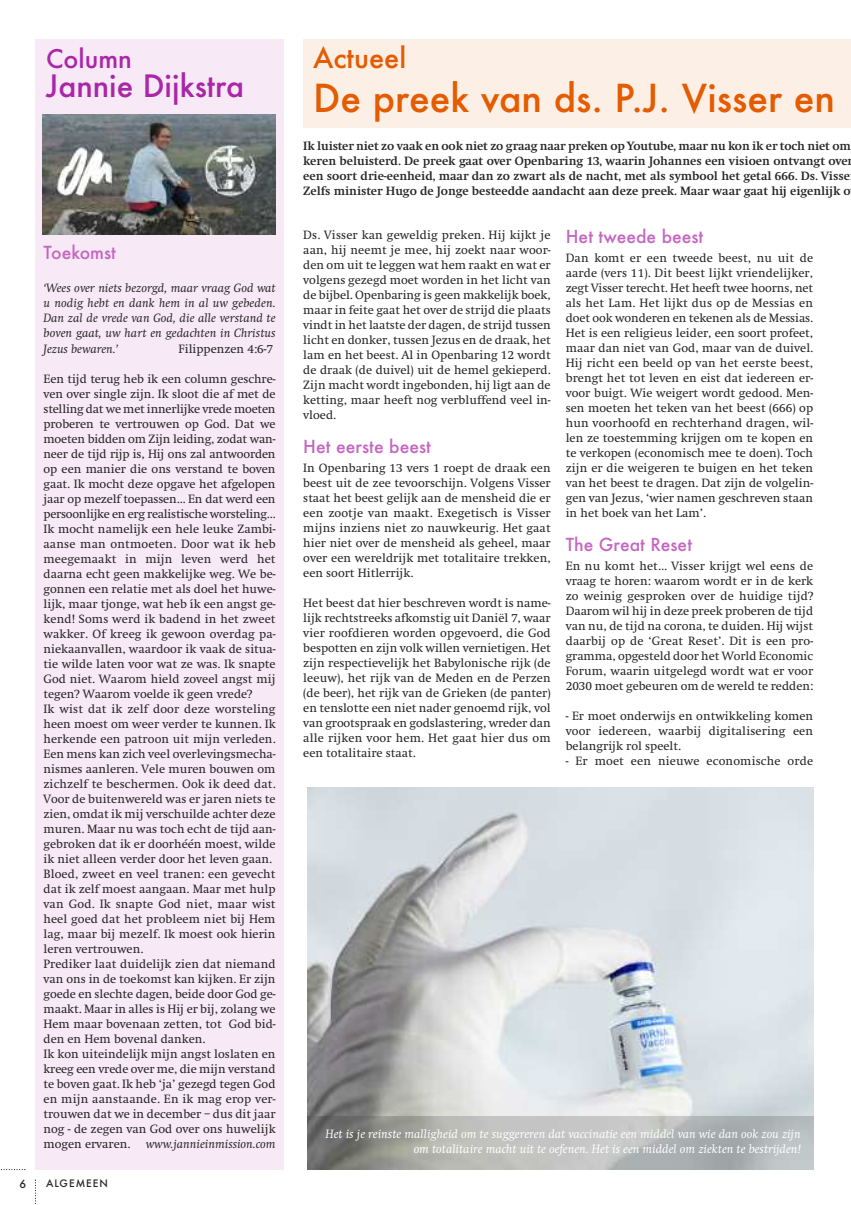
<style>
.page{position:relative;width:851px;height:1205px;background:#fff}
.page>*{position:absolute;margin:0;border:0;box-sizing:border-box;transform-origin:0 0}
.t1{font:500 37.5px "Futura";color:#e45b00}
.t2{font:500 30px "Futura";color:#ab26a7}
.t3{font:500 27.5px "Futura";color:#e45b00}
.t4{font:500 25px "Futura";color:#ab26a7}
.t5{font:500 17.5px "Futura";color:#c467c1}
.t6{font:12.5px/15px "Swift";color:#272526;text-align:justify}
.t7{font:700 12.5px/15px "Swift";color:#272526}
.t8{font:italic 12.5px/15.1px "Swift";letter-spacing:.005em;color:#272526;text-align:justify}
.t9{font:italic 12.5px/15px "Swift";color:#fff;text-align:right}
.t10{font:500 10.88px "Futura";color:#272526}
.t11{font:500 10px "Futura";letter-spacing:.1em;color:#272526}
.s1{font-style:italic}
</style>
<div class="page">
<svg style="left:1px;top:1169px;width:24px;height:1px"></svg>
<svg style="left:35px;top:1179px;width:1px;height:25px"></svg>
<div style="left:35px;top:39px;width:248px;height:1130px;background:#f7e9f6"></div>
<img style="left:42px;top:115px;width:233px;height:120px">
<div style="left:303px;top:39px;width:547px;height:89px;background:#fcefe6"></div>
<img style="left:308px;top:788px;width:505px;height:328px">
<img style="left:308px;top:1116px;width:505px;height:53px">
<h3 class="t4" style="left:46px;top:45px;width:87px">Column</h3>
<h2 class="t2" style="left:46px;top:69px;width:199px">Jannie Dijkstra</h2>
<h3 class="t5" style="left:43px;top:243px;width:74px">Toekomst</h3>
<p class="t8" style="left:43px;top:280px;width:233px">‘Wees over niets bezorgd, maar vraag God wat u nodig hebt en dank hem in al uw gebeden.<br>Dan zal de vrede van God, die alle verstand te boven gaat, uw hart en gedachten in Christus Jezus bewaren.’</p>
<p class="t6" style="left:178px;top:341px;width:96px">Filippenzen 4:6-7</p>
<p class="t6" style="left:43px;top:371px;width:233px;text-align:left">Een tijd terug heb ik een column geschre&shy;ven over single zijn. Ik sloot die af met de stelling dat we met innerlijke vrede moeten proberen te vertrouwen op God. Dat we moeten bidden om Zijn leiding, zodat wan&shy;neer de tijd rijp is, Hij ons zal antwoorden op een manier die ons verstand te boven gaat. Ik mocht deze opgave het afgelopen jaar op mezelf toepassen… En dat werd een persoonlijke en erg realistische worsteling… Ik mocht namelijk een hele leuke Zambi&shy;aanse man ontmoeten. Door wat ik heb meegemaakt in mijn leven werd het daarna echt geen makkelijke weg. We be&shy;gonnen een relatie met als doel het huwe&shy;lijk, maar tjonge, wat heb ík een angst ge&shy;kend! Soms werd ik badend in het zweet wakker. Of kreeg ik gewoon overdag pa&shy;niekaanvallen, waardoor ik vaak de situa&shy;tie wilde laten voor wat ze was. Ik snapte God niet. Waarom hield zoveel angst mij tegen? Waarom voelde ik geen vrede?<br>Ik wist dat ik zelf door deze worsteling heen moest om weer verder te kunnen. Ik herkende een patroon uit mijn verleden.<br>Een mens kan zich veel overlevingsmecha&shy;nismes aanleren. Vele muren bouwen om zichzelf te beschermen. Ook ik deed dat.<br>Voor de buitenwereld was er jaren niets te zien, omdat ik mij verschuilde achter deze muren. Maar nu was toch echt de tijd aan&shy;gebroken dat ik er doorhéén moest, wilde ik niet alleen verder door het leven gaan.<br>Bloed, zweet en veel tranen: een gevecht dat ik zelf moest aangaan. Maar met hulp van God. Ik snapte God niet, maar wist heel goed dat het probleem niet bij Hem lag, maar bij mezelf. Ik moest ook hierin leren vertrouwen.<br>Prediker laat duidelijk zien dat niemand van ons in de toekomst kan kijken. Er zijn goede en slechte dagen, beide door God ge&shy;maakt. Maar in alles is Hij er bij, zolang we Hem maar bovenaan zetten, tot God bid&shy;den en Hem bovenal danken.<br>Ik kon uiteindelijk mijn angst loslaten en kreeg een vrede over me, die mijn verstand te boven gaat. Ik heb ‘ja’ gezegd tegen God en mijn aanstaande. En ik mag erop ver&shy;trouwen dat we in december – dus dit jaar nog - de zegen van God over ons huwelijk mogen ervaren. <span class="s1">www.jannieinmission.com</span></p>
<p class="t10" style="left:19px;top:1177px;width:8px">6</p>
<p class="t11" style="left:46px;top:1177px;width:63px">ALGEMEEN</p>
<h3 class="t3" style="left:313px;top:42px;width:95px">Actueel</h3>
<h1 class="t1" style="left:313px;top:77px;width:523px">De preek van ds. P.J. Visser en</h1>
<p class="t7" style="left:303px;top:138px;width:551px">Ik luister niet zo vaak en ook niet zo graag naar preken op Youtube, maar nu kon ik er toch niet om keren beluisterd. De preek gaat over Openbaring 13, waarin Johannes een visioen ontvangt over een soort drie-eenheid, maar dan zo zwart als de nacht, met als symbool het getal 666. Ds. Visse Zelfs minister Hugo de Jonge besteedde aandacht aan deze preek. Maar waar gaat hij eigenlijk o</p>
<p class="t6" style="left:303px;top:227px;width:249px">Ds. Visser kan geweldig preken. Hij kijkt je aan, hij neemt je mee, hij zoekt naar woor&shy;den om uit te leggen wat hem raakt en wat er volgens gezegd moet worden in het licht van de bijbel. Openbaring is geen makkelijk boek, maar in feite gaat het over de strijd die plaats vindt in het laatste der dagen, de strijd tussen licht en donker, tussen Jezus en de draak, het lam en het beest. Al in Openbaring 12 wordt de draak (de duivel) uit de hemel gekieperd.<br>Zijn macht wordt ingebonden, hij ligt aan de ketting, maar heeft nog verbluffend veel in&shy;vloed.</p>
<h3 class="t5" style="left:303px;top:437px;width:129px">Het eerste beest</h3>
<p class="t6" style="left:303px;top:460px;width:249px">In Openbaring 13 vers 1 roept de draak een beest uit de zee tevoorschijn. Volgens Visser staat het beest gelijk aan de mensheid die er een zootje van maakt. Exegetisch is Visser mijns inziens niet zo nauwkeurig. Het gaat hier niet over de mensheid als geheel, maar over een wereldrijk met totalitaire trekken, een soort Hitlerrijk.</p>
<p class="t6" style="left:303px;top:595px;width:249px">Het beest dat hier beschreven wordt is name&shy;lijk rechtstreeks afkomstig uit Daniël 7, waar vier roofdieren worden opgevoerd, die God bespotten en zijn volk willen vernietigen. Het zijn respectievelijk het Babylonische rijk (de leeuw), het rijk van de Meden en de Perzen (de beer), het rijk van de Grieken (de panter) en tenslotte een niet nader genoemd rijk, vol van grootspraak en godslastering, wreder dan alle rijken voor hem. Het gaat hier dus om een totalitaire staat.</p>
<h3 class="t5" style="left:565px;top:227px;width:139px">Het tweede beest</h3>
<p class="t6" style="left:565px;top:250px;width:249px">Dan komt er een tweede beest, nu uit de aarde (vers 11). Dit beest lijkt vriendelijker, zegt Visser terecht. Het heeft twee hoorns, net als het Lam. Het lijkt dus op de Messias en doet ook wonderen en tekenen als de Messias.<br>Het is een religieus leider, een soort profeet, maar dan niet van God, maar van de duivel.<br>Hij richt een beeld op van het eerste beest, brengt het tot leven en eist dat iedereen er&shy;voor buigt. Wie weigert wordt gedood. Men&shy;sen moeten het teken van het beest (666) op hun voorhoofd en rechterhand dragen, wil&shy;len ze toestemming krijgen om te kopen en te verkopen (economisch mee te doen). Toch zijn er die weigeren te buigen en het teken van het beest te dragen. Dat zijn de volgelin&shy;gen van Jezus, ‘wier namen geschreven staan in het boek van het Lam’.</p>
<h3 class="t5" style="left:565px;top:535px;width:128px">The Great Reset</h3>
<p class="t6" style="left:565px;top:558px;width:249px">En nu komt het... Visser krijgt wel eens de vraag te horen: waarom wordt er in de kerk zo weinig gesproken over de huidige tijd?<br>Daarom wil hij in deze preek proberen de tijd van nu, de tijd na corona, te duiden. Hij wijst daarbij op de ‘Great Reset’. Dit is een pro&shy;gramma, opgesteld door het World Economic Forum, waarin uitgelegd wordt wat er voor 2030 moet gebeuren om de wereld te redden:</p>
<p class="t6" style="left:565px;top:708px;width:249px">- Er moet onderwijs en ontwikkeling komen voor iedereen, waarbij digitalisering een belangrijk rol speelt.</p>
<p class="t6" style="left:565px;top:753px;width:249px">- Er moet een nieuwe economische orde</p>
<p class="t9" style="left:325px;top:1126px;width:477px">Het is je reinste malligheid om te suggereren dat vaccinatie een middel van wie dan ook zou zijn om totalitaire macht uit te oefenen. Het is een middel om ziekten te bestrijden!</p>
</div>
